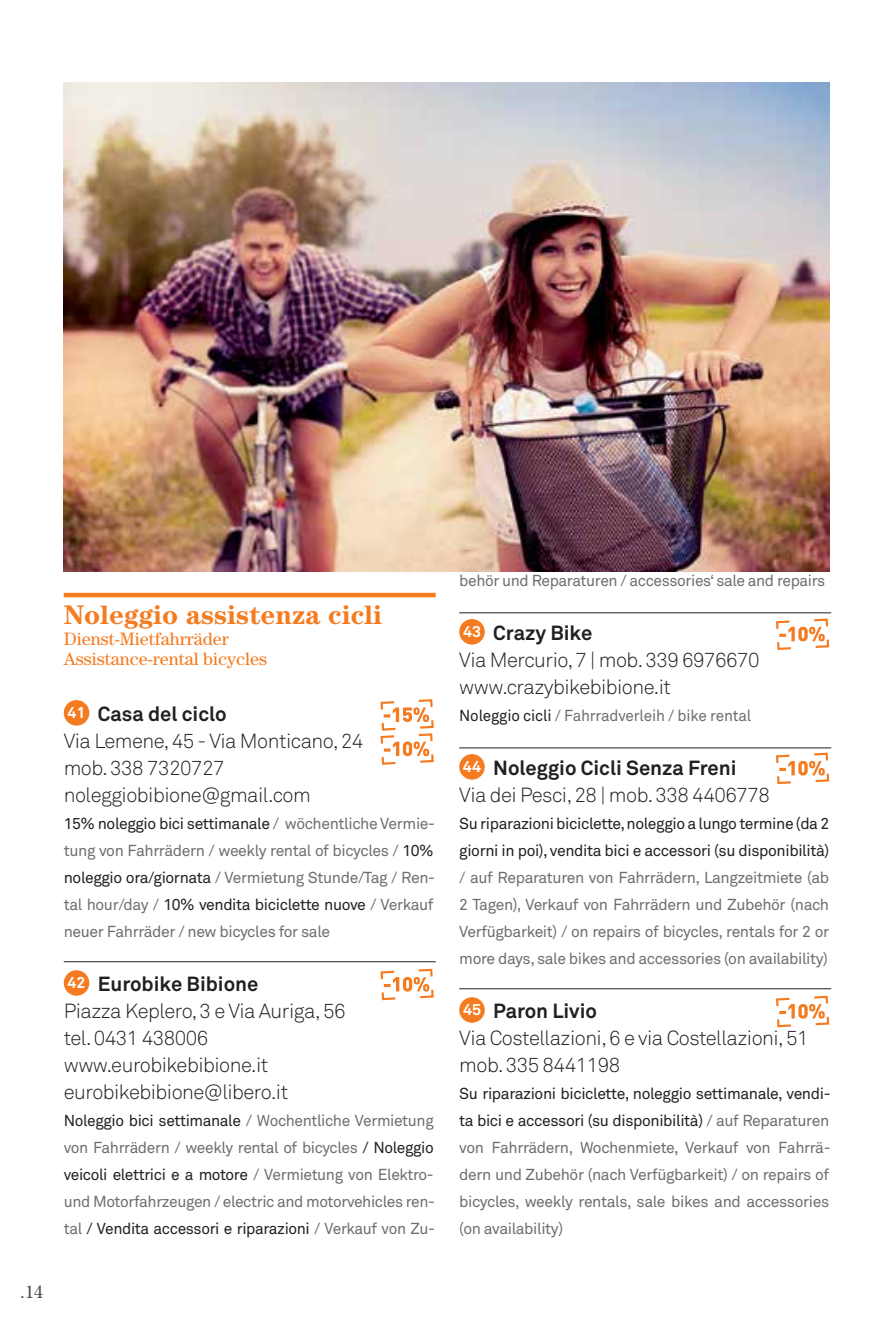
<style>
.page{position:relative;width:893px;height:1340px;background:#fff}
.page>*{position:absolute;margin:0;border:0;box-sizing:border-box;transform-origin:0 0}
.t1{font:700 27px "Century";color:#f47b20}
.t2{font:300 20.25px/27px "Akkurat";letter-spacing:-.025em;color:#231f20}
.t3{font:18px/20.2px "Century";color:#f47b20}
.t4{font:18px "Century";color:#4d4d4f}
.t5{font:15.75px/27px "Akkurat";letter-spacing:-.025em;color:#6d6e71;text-align:justify}
.t6{font:15.75px/27px "Akkurat";letter-spacing:-.025em;color:#231f20}
.s1{font-weight:700}
.s2{color:#231f20}
</style>
<div class="page">
<img style="left:64px;top:83px;width:765px;height:488px">
<div style="left:64px;top:700px;width:25px;height:25px;background:#f47b20;border-radius:50%"></div>
<hr style="left:64px;top:961px;width:372px;height:1px;background:#231f20">
<div style="left:64px;top:970px;width:25px;height:25px;background:#f47b20;border-radius:50%"></div>
<svg style="left:380px;top:968px;width:54px;height:33px"></svg>
<hr style="left:459px;top:612px;width:372px;height:1px;background:#231f20">
<div style="left:459px;top:619px;width:26px;height:25px;background:#f47b20;border-radius:50%"></div>
<svg style="left:776px;top:618px;width:54px;height:32px"></svg>
<hr style="left:459px;top:747px;width:372px;height:1px;background:#231f20">
<div style="left:459px;top:754px;width:26px;height:25px;background:#f47b20;border-radius:50%"></div>
<svg style="left:776px;top:752px;width:54px;height:33px"></svg>
<hr style="left:459px;top:988px;width:372px;height:1px;background:#231f20">
<div style="left:459px;top:997px;width:26px;height:25px;background:#f47b20;border-radius:50%"></div>
<svg style="left:776px;top:995px;width:54px;height:33px"></svg>
<hr style="left:64px;top:593px;width:372px;height:4px;background:#f47b20">
<svg style="left:380px;top:699px;width:54px;height:66px"></svg>
<p class="t4" style="left:21px;top:1281px;width:24px">.14</p>
<h1 class="t1" style="left:64px;top:599px;width:320px">Noleggio assistenza cicli</h1>
<p class="t3" style="left:64px;top:628px;width:205px">Dienst-Mietfahrräder<br>Assistance-rental bicycles</p>
<p class="t2" style="left:64px;top:701px;width:301px"><sup>41</sup> <span class="s1">Casa del ciclo<br></span>Via Lemene, 45 - Via Monticano, 24 mob. 338 7320727 noleggiobibione@gmail.com</p>
<p class="t5" style="left:64px;top:810px;width:373px"><span class="s2">15% noleggio bici settimanale</span> / wöchentliche Vermie&shy;tung von Fahrrädern / weekly rental of bicycles / <span class="s2">10% noleggio ora/giornata</span> / Vermietung Stunde/Tag / Ren&shy;tal hour/day / <span class="s2">10% vendita biciclette nuove</span> / Verkauf neuer Fahrräder / new bicycles for sale</p>
<p class="t2" style="left:64px;top:971px;width:283px"><sup>42</sup> <span class="s1">Eurobike Bibione<br></span>Piazza Keplero, 3 e Via Auriga, 56 tel. 0431 438006 www.eurobikebibione.it eurobikebibione@libero.it</p>
<p class="t5" style="left:64px;top:1107px;width:373px"><span class="s2">Noleggio bici settimanale</span> / Wochentliche Vermietung von Fahrrädern / weekly rental of bicycles <span class="s2">/ Noleggio veicoli elettrici e a motore</span> / Vermietung von Elektro&shy;und Motorfahrzeugen / electric and motorvehicles ren&shy;tal <span class="s2">/ Vendita accessori e riparazioni</span> / Verkauf von Zu-</p>
<p class="t5" style="left:459px;top:567px;width:368px">behör und Reparaturen / accessories‘ sale and repairs</p>
<p class="t2" style="left:459px;top:620px;width:302px"><sup>43</sup> <span class="s1">Crazy Bike<br></span>Via Mercurio, 7 | mob. 339 6976670 www.crazybikebibione.it</p>
<p class="t5" style="left:459px;top:702px;width:294px"><span class="s2">Noleggio cicli</span> / Fahrradverleih / bike rental</p>
<p class="t2" style="left:459px;top:755px;width:312px"><sup>44</sup> <span class="s1">Noleggio Cicli Senza Freni<br></span>Via dei Pesci, 28 | mob. 338 4406778</p>
<p class="t6" style="left:459px;top:810px;width:371px">Su riparazioni biciclette, noleggio a lungo termine (da 2 giorni in poi), vendita bici e accessori (su disponibilità)</p>
<p class="t5" style="left:459px;top:864px;width:371px">/ auf Reparaturen von Fahrrädern, Langzeitmiete (ab 2 Tagen), Verkauf von Fahrrädern und Zubehör (nach Verfügbarkeit) / on repairs of bicycles, rentals for 2 or more days, sale bikes and accessories (on availability)</p>
<p class="t2" style="left:459px;top:998px;width:351px"><sup>45</sup> <span class="s1">Paron Livio<br></span>Via Costellazioni, 6 e via Costellazioni, 51 mob. 335 8441198</p>
<p class="t5" style="left:459px;top:1080px;width:373px"><span class="s2">Su riparazioni biciclette, noleggio settimanale, vendi&shy;ta bici e accessori (su disponibilità)</span> / auf Reparaturen von Fahrrädern, Wochenmiete, Verkauf von Fahrrä&shy;dern und Zubehör (nach Verfügbarkeit) / on repairs of bicycles, weekly rentals, sale bikes and accessories (on availability)</p>
</div>
